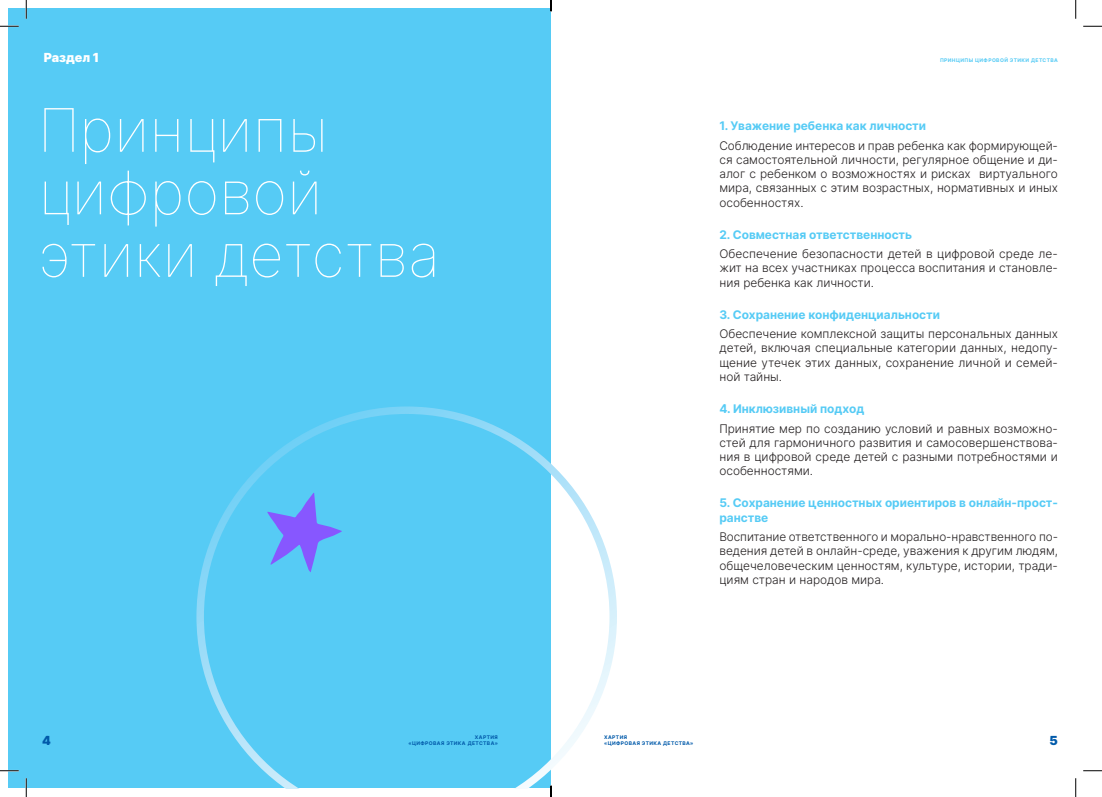
<style>
.page{position:relative;width:1102px;height:797px;background:#fff}
.page>*{position:absolute;margin:0;border:0;box-sizing:border-box;transform-origin:0 0}
.Subline_15{font:100 60px/62.5px "Inter";color:#fff}
.t1{font:900 12.5px "Inter";color:#fff}
.t2{font:900 12.5px "Inter";color:#015aaa}
.Simple_9_5{font:300 11.88px/14.2px "Inter";color:#231f20;text-align:justify}
.Bold_12{font:700 11.88px/14.2px "Inter";color:#56cbf5}
.t3{font:700 5px/6px "Inter";letter-spacing:.08em;color:#015aaa;text-align:right}
.t4{font:700 5px "Inter";letter-spacing:.08em;color:#56cbf5}
</style>
<div class="page">
<div style="left:9px;top:9px;width:542px;height:779px;background:#56cbf5"></div>
<svg style="left:196px;top:406px;width:421px;height:382px"></svg>
<svg style="left:267px;top:492px;width:75px;height:80px"></svg>
<svg style="left:0;top:25px;width:19px;height:2px"></svg>
<svg style="left:1083px;top:25px;width:18px;height:2px"></svg>
<svg style="left:0;top:770px;width:19px;height:1px"></svg>
<svg style="left:1083px;top:770px;width:18px;height:1px"></svg>
<svg style="left:25px;top:0;width:2px;height:19px"></svg>
<svg style="left:25px;top:778px;width:2px;height:19px"></svg>
<svg style="left:1075px;top:0;width:1px;height:19px"></svg>
<svg style="left:1075px;top:778px;width:1px;height:19px"></svg>
<svg style="left:550px;top:785px;width:1px;height:12px"></svg>
<p class="t1" style="left:44px;top:48px;width:57px">Раздел 1</p>
<p class="t4" style="left:939px;top:56px;width:119px">ПРИНЦИПЫ ЦИФРОВОЙ ЭТИКИ ДЕТСТВА</p>
<p class="Subline_15" style="left:39px;top:97px;width:403px">Принципы цифровой этики детства</p>
<p class="Bold_12" style="left:719px;top:118px;width:208px">1. Уважение ребенка как личности</p>
<p class="Simple_9_5" style="left:719px;top:138px;width:340px">Соблюдение интересов и прав ребенка как формирующей&shy;ся самостоятельной личности, регулярное общение и ди&shy;алог с ребенком о возможностях и рисках виртуального мира, связанных с этим возрастных, нормативных и иных особенностях.</p>
<p class="Bold_12" style="left:719px;top:227px;width:194px">2. Совместная ответственность</p>
<p class="Simple_9_5" style="left:719px;top:246px;width:340px">Обеспечение безопасности детей в цифровой среде ле&shy;жит на всех участниках процесса воспитания и становле&shy;ния ребенка как личности.</p>
<p class="Bold_12" style="left:719px;top:307px;width:222px">3. Сохранение конфиденциальности</p>
<p class="Simple_9_5" style="left:719px;top:326px;width:340px">Обеспечение комплексной защиты персональных данных детей, включая специальные категории данных, недопу&shy;щение утечек этих данных, сохранение личной и семей&shy;ной тайны.</p>
<p class="Bold_12" style="left:719px;top:401px;width:146px">4. Инклюзивный подход</p>
<p class="Simple_9_5" style="left:719px;top:421px;width:340px">Принятие мер по созданию условий и равных возможно&shy;стей для гармоничного развития и самосовершенствова&shy;ния в цифровой среде детей с разными потребностями и особенностями.</p>
<p class="Bold_12" style="left:719px;top:495px;width:340px">5. Сохранение ценностных ориентиров в онлайн-прост&shy;ранстве</p>
<p class="Simple_9_5" style="left:719px;top:529px;width:340px">Воспитание ответственного и морально-нравственного по&shy;ведения детей в онлайн-среде, уважения к другим людям, общечеловеческим ценностям, культуре, истории, тради&shy;циям стран и народов мира.</p>
<p class="t2" style="left:42px;top:731px;width:10px">4</p>
<p class="t3" style="left:408px;top:734px;width:91px">ХАРТИЯ<br>«ЦИФРОВАЯ ЭТИКА ДЕТСТВА»</p>
<p class="t3" style="left:604px;top:734px;width:91px;text-align:left">ХАРТИЯ<br>«ЦИФРОВАЯ ЭТИКА ДЕТСТВА»</p>
<p class="t2" style="left:1049px;top:731px;width:10px">5</p>
</div>
